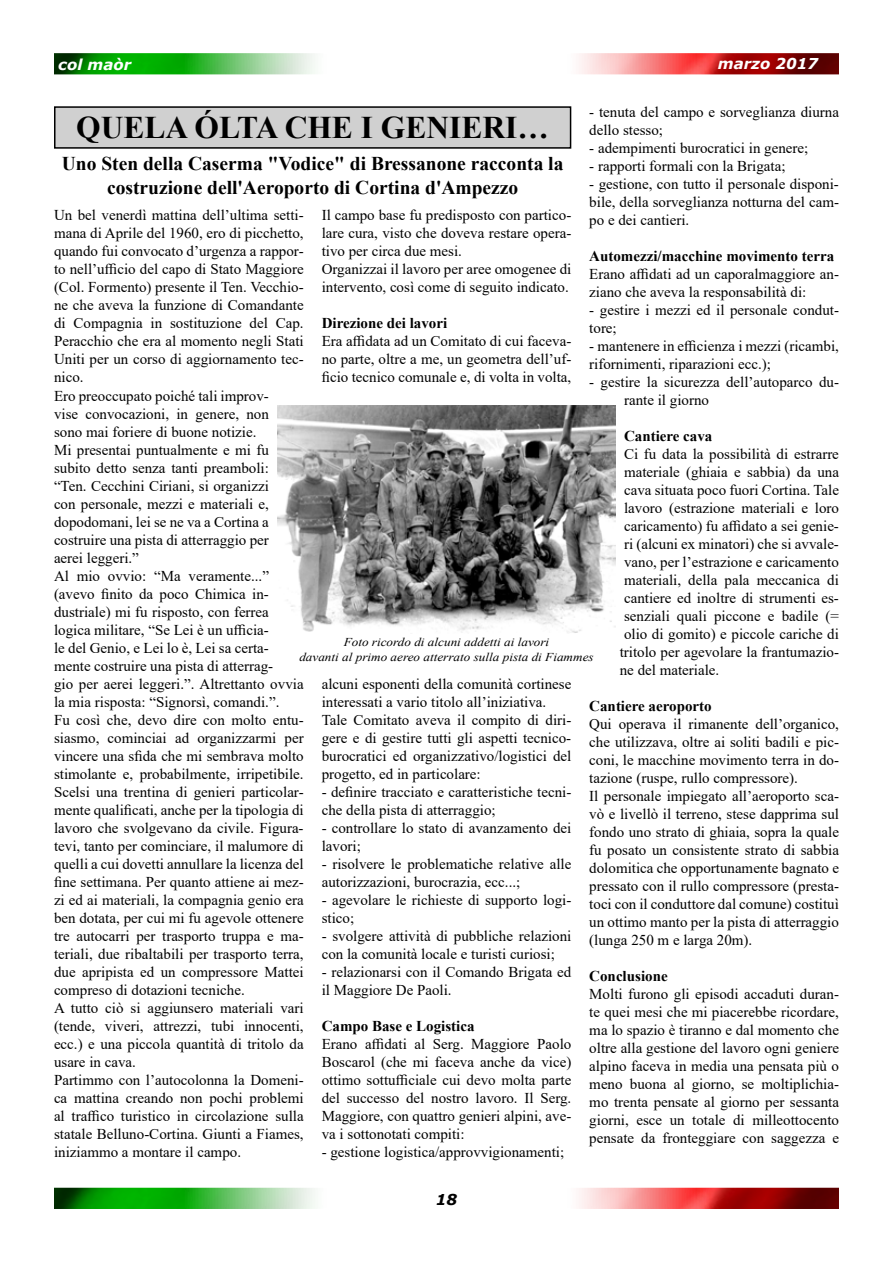
<style>
.page{position:relative;width:893px;height:1263px;background:#fff}
.page>*{position:absolute;margin:0;border:0;box-sizing:border-box;transform-origin:0 0}
.t1{font:700 31.5px "Times New Roman";color:#000}
.t2{font:700 19.5px/23.4px "Times New Roman";color:#000;text-align:center}
.t3{font:15px/18px "Times New Roman";color:#000}
.t4{font:700 15px "Times New Roman";color:#000}
.t5{font:italic 700 15px "Verdana";color:#fff}
.t6{font:italic 700 15px "Verdana";color:#000}
.t7{font:italic 12px/15px "Times New Roman";color:#000;text-align:center;scale:1.1 1}
</style>
<div class="page">
<img style="left:54px;top:1188px;width:785px;height:21px">
<img style="left:54px;top:53px;width:785px;height:21px">
<div style="left:55px;top:107px;width:516px;height:41px;background:#d0d0d0"></div>
<div style="left:54px;top:106px;width:517px;height:43px;border:2px solid #000"></div>
<img style="left:277px;top:406px;width:338px;height:227px">
<p class="t5" style="left:58px;top:53px;width:75px">col maòr</p>
<p class="t5" style="left:718px;top:53px;width:102px">marzo 2017</p>
<p class="t3" style="left:589px;top:102px;width:251px">- tenuta del campo e sorveglianza diurna dello stesso;</p>
<p class="t3" style="left:589px;top:138px;width:221px">- adempimenti burocratici in genere;</p>
<p class="t3" style="left:589px;top:156px;width:198px">- rapporti formali con la Brigata;</p>
<p class="t3" style="left:589px;top:174px;width:251px;text-align:justify">- gestione, con tutto il personale disponi&shy;bile, della sorveglianza notturna del cam&shy;po e dei cantieri.</p>
<p class="t4" style="left:589px;top:245px;width:246px">Automezzi/macchine movimento terra</p>
<p class="t3" style="left:589px;top:264px;width:251px">Erano affidati ad un caporalmaggiore an&shy;ziano che aveva la responsabilità di:</p>
<p class="t3" style="left:589px;top:300px;width:251px">- gestire i mezzi ed il personale condut&shy;tore;</p>
<p class="t3" style="left:589px;top:336px;width:251px">- mantenere in efficienza i mezzi (ricambi, rifornimenti, riparazioni ecc.);</p>
<p class="t3" style="left:624px;top:372px;width:216px;text-indent:-35px">- gestire la sicurezza dell’autoparco du&shy;rante il giorno</p>
<p class="t4" style="left:624px;top:425px;width:90px">Cantiere cava</p>
<p class="t3" style="left:620px;top:444px;width:221px;text-align:justify">Ci fu data la possibilità di estrarre materiale (ghiaia e sabbia) da una cava situata poco fuori Cortina. Tale lavoro (estrazione materiali e loro caricamento) fu affidato a sei genie&shy;ri (alcuni ex minatori) che si avvale&shy;vano, per l’estrazione e caricamento materiali, della pala meccanica di cantiere ed inoltre di strumenti es&shy;senziali quali piccone e badile (= olio di gomito) e piccole cariche di tritolo per agevolare la frantumazio&shy;ne del materiale.</p>
<p class="t4" style="left:589px;top:695px;width:124px">Cantiere aeroporto</p>
<p class="t3" style="left:589px;top:714px;width:251px">Qui operava il rimanente dell’organico, che utilizzava, oltre ai soliti badili e pic&shy;coni, le macchine movimento terra in do&shy;tazione (ruspe, rullo compressore).<br>Il personale impiegato all’aeroporto sca&shy;vò e livellò il terreno, stese dapprima sul fondo uno strato di ghiaia, sopra la quale fu posato un consistente strato di sabbia dolomitica che opportunamente bagnato e pressato con il rullo compressore (presta&shy;toci con il conduttore dal comune) costituì un ottimo manto per la pista di atterraggio (lunga 250 m e larga 20m).</p>
<p class="t4" style="left:589px;top:965px;width:80px">Conclusione</p>
<p class="t3" style="left:589px;top:984px;width:251px;text-align:justify">Molti furono gli episodi accaduti duran&shy;te quei mesi che mi piacerebbe ricordare, ma lo spazio è tiranno e dal momento che oltre alla gestione del lavoro ogni geniere alpino faceva in media una pensata più o meno buona al giorno, se moltiplichia&shy;mo trenta pensate al giorno per sessanta giorni, esce un totale di milleottocento pensate da fronteggiare con saggezza e</p>
<h1 class="t1" style="left:76px;top:104px;width:474px">QUELA ÓLTA CHE I GENIERI…</h1>
<h2 class="t2" style="left:62px;top:152px;width:503px">Uno Sten della Caserma "Vodice" di Bressanone racconta la costruzione dell'Aeroporto di Cortina d'Ampezzo</h2>
<p class="t3" style="left:322px;top:206px;width:251px">Il campo base fu predisposto con partico&shy;lare cura, visto che doveva restare opera&shy;tivo per circa due mesi.<br>Organizzai il lavoro per aree omogenee di intervento, così come di seguito indicato.</p>
<p class="t4" style="left:322px;top:313px;width:127px">Direzione dei lavori</p>
<p class="t3" style="left:322px;top:332px;width:251px;text-align:justify">Era affidata ad un Comitato di cui faceva&shy;no parte, oltre a me, un geometra dell’uf&shy;ficio tecnico comunale e, di volta in volta,</p>
<p class="t3" style="left:54px;top:206px;width:251px">Un bel venerdì mattina dell’ultima setti&shy;mana di Aprile del 1960, ero di picchetto, quando fui convocato d’urgenza a rappor&shy;to nell’ufficio del capo di Stato Maggiore (Col. Formento) presente il Ten. Vecchio&shy;ne che aveva la funzione di Comandante di Compagnia in sostituzione del Cap.<br>Peracchio che era al momento negli Stati Uniti per un corso di aggiornamento tec&shy;nico.<br>Ero preoccupato poiché tali improv-<br>vise convocazioni, in genere, non<br>sono mai foriere di buone notizie.<br>Mi presentai puntualmente e mi fu subito detto senza tanti preamboli: “Ten. Cecchini Ciriani, si organizzi<br>con personale, mezzi e materiali e, dopodomani, lei se ne va a Cortina a costruire una pista di atterraggio per<br>aerei leggeri.”<br>Al mio ovvio: “Ma veramente...” (avevo finito da poco Chimica in&shy;dustriale) mi fu risposto, con ferrea logica militare, “Se Lei è un ufficia-<br>le del Genio, e Lei lo è, Lei sa certa&shy;mente costruire una pista di atterrag-<br>gio per aerei leggeri.”. Altrettanto ovvia la mia risposta: “Signorsì, comandi.”.<br>Fu così che, devo dire con molto entu&shy;siasmo, cominciai ad organizzarmi per vincere una sfida che mi sembrava molto stimolante e, probabilmente, irripetibile.<br>Scelsi una trentina di genieri particolar&shy;mente qualificati, anche per la tipologia di lavoro che svolgevano da civile. Figura&shy;tevi, tanto per cominciare, il malumore di quelli a cui dovetti annullare la licenza del fine settimana. Per quanto attiene ai mez&shy;zi ed ai materiali, la compagnia genio era ben dotata, per cui mi fu agevole ottenere tre autocarri per trasporto truppa e ma&shy;teriali, due ribaltabili per trasporto terra, due apripista ed un compressore Mattei compreso di dotazioni tecniche.<br>A tutto ciò si aggiunsero materiali vari (tende, viveri, attrezzi, tubi innocenti, ecc.) e una piccola quantità di tritolo da usare in cava.<br>Partimmo con l’autocolonna la Domeni&shy;ca mattina creando non pochi problemi al traffico turistico in circolazione sulla statale Belluno-Cortina. Giunti a Fiames, iniziammo a montare il campo.</p>
<p class="t7" style="left:299px;top:634px;width:269px">Foto ricordo di alcuni addetti ai lavori<br>davanti al primo aereo atterrato sulla pista di Fiammes</p>
<p class="t3" style="left:322px;top:674px;width:251px">alcuni esponenti della comunità cortinese interessati a vario titolo all’iniziativa.<br>Tale Comitato aveva il compito di diri&shy;gere e di gestire tutti gli aspetti tecnico&shy;burocratici ed organizzativo/logistici del progetto, ed in particolare:</p>
<p class="t3" style="left:322px;top:782px;width:251px">- definire tracciato e caratteristiche tecni&shy;che della pista di atterraggio;</p>
<p class="t3" style="left:322px;top:818px;width:251px">- controllare lo stato di avanzamento dei lavori;</p>
<p class="t3" style="left:322px;top:854px;width:251px">- risolvere le problematiche relative alle autorizzazioni, burocrazia, ecc...;</p>
<p class="t3" style="left:322px;top:890px;width:251px">- agevolare le richieste di supporto logi&shy;stico;</p>
<p class="t3" style="left:322px;top:926px;width:251px">- svolgere attività di pubbliche relazioni con la comunità locale e turisti curiosi;</p>
<p class="t3" style="left:322px;top:962px;width:251px">- relazionarsi con il Comando Brigata ed il Maggiore De Paoli.</p>
<p class="t4" style="left:322px;top:1015px;width:154px">Campo Base e Logistica</p>
<p class="t3" style="left:322px;top:1034px;width:251px;text-align:justify">Erano affidati al Serg. Maggiore Paolo Boscarol (che mi faceva anche da vice) ottimo sottufficiale cui devo molta parte del successo del nostro lavoro. Il Serg.<br>Maggiore, con quattro genieri alpini, ave&shy;va i sottonotati compiti:</p>
<p class="t3" style="left:322px;top:1142px;width:244px">- gestione logistica/approvvigionamenti;</p>
<p class="t6" style="left:436px;top:1188px;width:23px">18</p>
</div>
